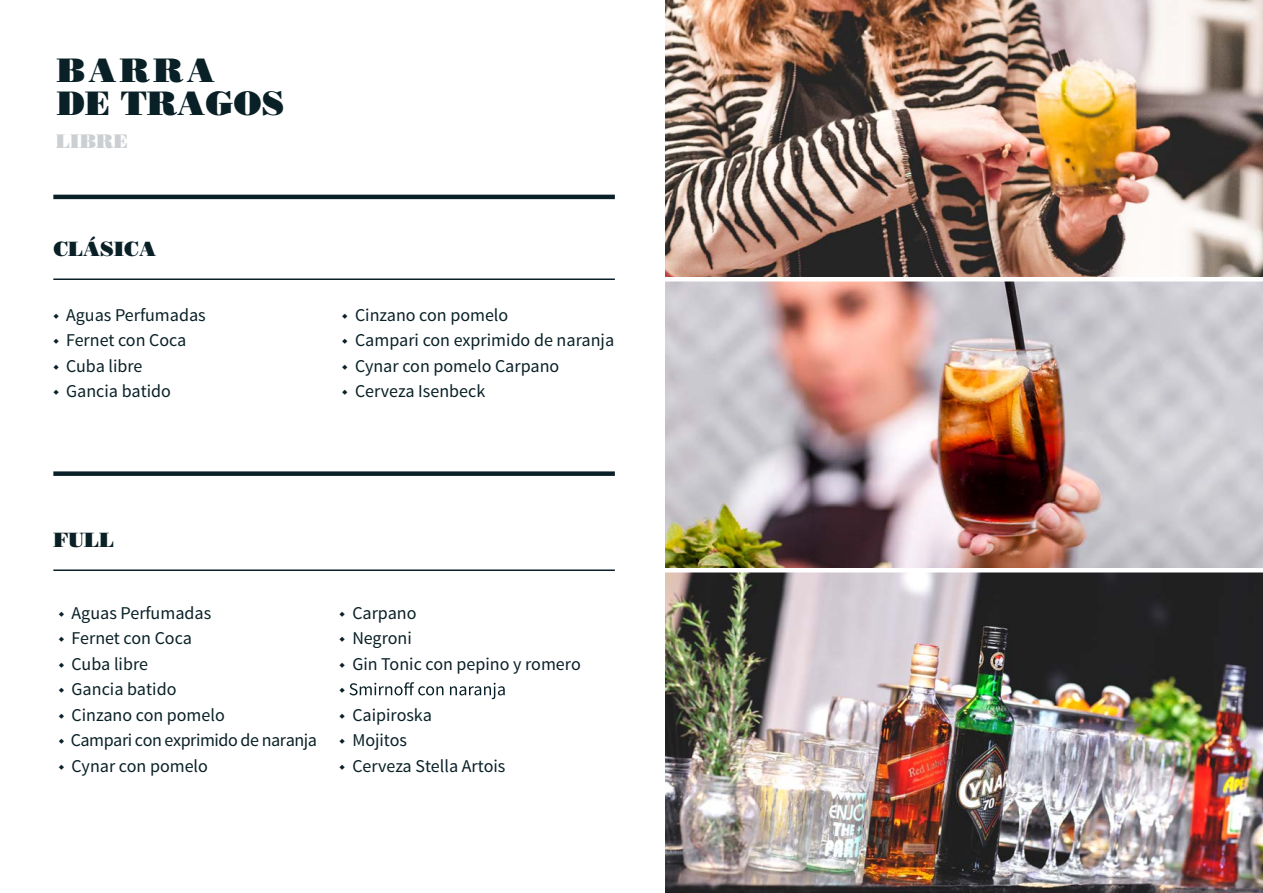
<style>
.page{position:relative;width:1263px;height:893px;background:#fff}
.page>*{position:absolute;margin:0;border:0;box-sizing:border-box;transform-origin:0 0}
.t1{font:33.9px/33px "Bodoni Std Poster";color:#092027}
.t2{font:20.55px "Bodoni Std Poster";color:#092027}
.t3{font:19.5px "Bodoni Std Poster";color:#cccfd2}
.t4{font:18px/25.5px "Source Sans Pro";color:#092027}
.t5{font:18px "Source Sans Pro";letter-spacing:-.025em;color:#092027}
</style>
<div class="page">
<svg style="left:349px;top:682px;width:156px;height:17px"></svg>
<hr style="left:53px;top:278px;width:562px;height:2px;background:#092028">
<hr style="left:53px;top:195px;width:562px;height:4px;background:#092028">
<div style="left:53px;top:471px;width:562px;height:5px;background:#092028"></div>
<hr style="left:53px;top:569px;width:562px;height:2px;background:#092028">
<img style="left:666px;top:0;width:597px;height:893px">
<hr style="left:663px;top:568px;width:600px;height:4px;background:#fff">
<hr style="left:663px;top:277px;width:600px;height:4px;background:#fff">
<h1 class="t1" style="left:57px;top:53px;width:229px">BARRA<br>DE TRAGOS</h1>
<p class="t3" style="left:56px;top:129px;width:73px">LIBRE</p>
<p class="t2" style="left:53px;top:236px;width:104px">CLÁSICA</p>
<p class="t4" style="left:53px;top:302px;width:154px">◆ Aguas Perfumadas</p>
<p class="t4" style="left:53px;top:328px;width:135px">◆ Fernet con Coca</p>
<p class="t4" style="left:53px;top:353px;width:91px">◆ Cuba libre</p>
<p class="t4" style="left:53px;top:379px;width:119px">◆ Gancia batido</p>
<p class="t4" style="left:342px;top:302px;width:167px">◆ Cinzano con pomelo</p>
<p class="t4" style="left:342px;top:328px;width:273px">◆ Campari con exprimido de naranja</p>
<p class="t4" style="left:342px;top:353px;width:218px">◆ Cynar con pomelo Carpano</p>
<p class="t4" style="left:342px;top:379px;width:144px">◆ Cerveza Isenbeck</p>
<p class="t2" style="left:53px;top:527px;width:62px">FULL</p>
<p class="t4" style="left:59px;top:600px;width:154px">◆ Aguas Perfumadas</p>
<p class="t4" style="left:59px;top:626px;width:135px">◆ Fernet con Coca</p>
<p class="t4" style="left:59px;top:651px;width:91px">◆ Cuba libre</p>
<p class="t4" style="left:59px;top:677px;width:119px">◆ Gancia batido</p>
<p class="t4" style="left:59px;top:702px;width:167px">◆ Cinzano con pomelo</p>
<p class="t5" style="left:59px;top:729px;width:260px">◆ Campari con exprimido de naranja</p>
<p class="t4" style="left:59px;top:753px;width:151px">◆ Cynar con pomelo</p>
<p class="t4" style="left:340px;top:600px;width:79px">◆ Carpano</p>
<p class="t4" style="left:340px;top:626px;width:74px">◆ Negroni</p>
<p class="t4" style="left:340px;top:651px;width:243px">◆ Gin Tonic con pepino y romero ◆</p>
<p class="t4" style="left:340px;top:702px;width:94px">◆ Caipiroska</p>
<p class="t4" style="left:340px;top:728px;width:69px">◆ Mojitos</p>
<p class="t4" style="left:340px;top:753px;width:167px">◆ Cerveza Stella Artois</p>
</div>
